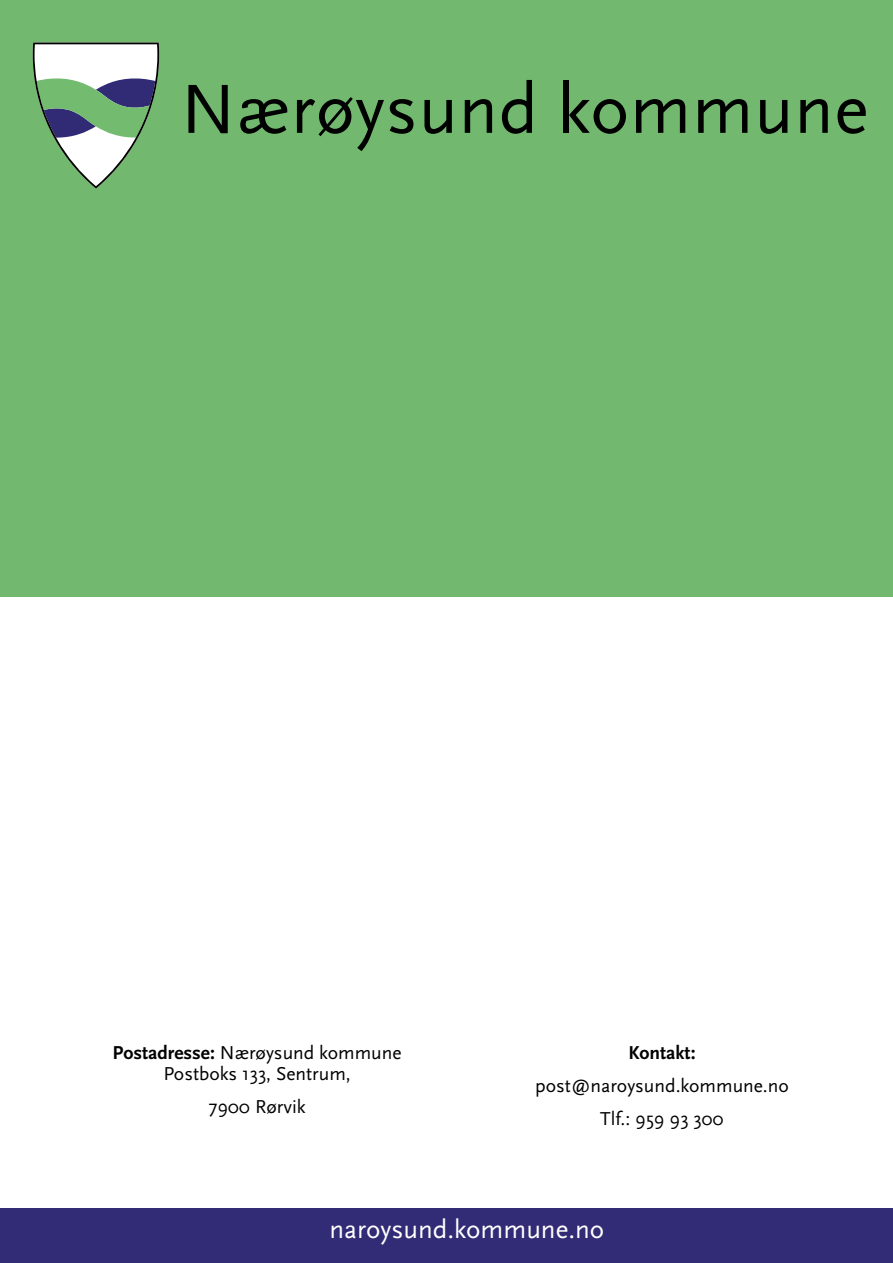
<style>
.page{position:relative;width:893px;height:1263px;background:#fff}
.page>*{position:absolute;margin:0;border:0;box-sizing:border-box;transform-origin:0 0}
.t1{font:27px "Scala Sans Pro";color:#fff}
.t2{font:19.5px/21px "Scala Sans Pro";color:#000;text-align:center}
.t3{font:700 19.5px "Scala Sans Pro";color:#000}
.s1{font-weight:700}
</style>
<div class="page">
<div style="left:0;top:1209px;width:893px;height:54px;background:#322b75"></div>
<div style="left:0;top:0;width:893px;height:596px;background:#72b96f"></div>
<svg style="left:33px;top:43px;width:254px;height:146px"></svg>
<svg style="left:297px;top:97px;width:87px;height:54px"></svg>
<svg style="left:390px;top:99px;width:23px;height:35px"></svg>
<svg style="left:424px;top:100px;width:28px;height:34px"></svg>
<svg style="left:465px;top:99px;width:27px;height:34px"></svg>
<svg style="left:502px;top:80px;width:30px;height:54px"></svg>
<div style="left:563px;top:80px;width:6px;height:53px;background:#000"></div>
<svg style="left:569px;top:99px;width:57px;height:35px"></svg>
<svg style="left:636px;top:99px;width:49px;height:34px"></svg>
<svg style="left:698px;top:99px;width:49px;height:34px"></svg>
<svg style="left:760px;top:100px;width:27px;height:34px"></svg>
<svg style="left:800px;top:99px;width:28px;height:34px"></svg>
<svg style="left:837px;top:99px;width:29px;height:35px"></svg>
<p class="t2" style="left:113px;top:1042px;width:290px"><span class="s1">Postadresse:</span> Nærøysund kommune<br>Postboks 133, Sentrum,</p>
<p class="t2" style="left:208px;top:1096px;width:99px">7900 Rørvik</p>
<p class="t3" style="left:629px;top:1041px;width:68px">Kontakt:</p>
<p class="t2" style="left:535px;top:1069px;width:255px;line-height:33px">post@naroysund.kommune.no<br>Tlf.: 959 93 300</p>
<h1 class="t1" style="left:330px;top:1214px;width:276px">naroysund.kommune.no</h1>
</div>
